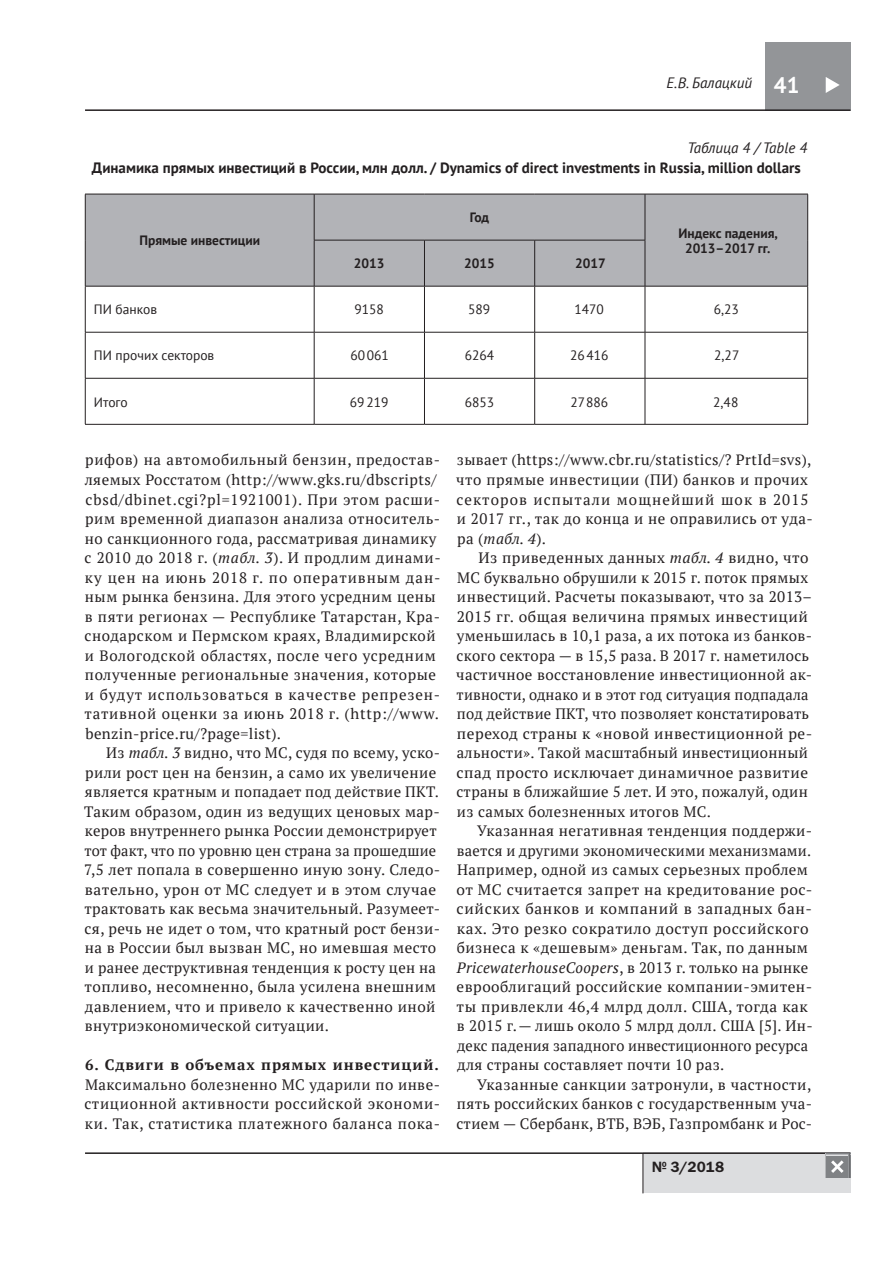
<style>
.page{position:relative;width:893px;height:1263px;background:#fff}
.page>*{position:absolute;margin:0;border:0;box-sizing:border-box;transform-origin:0 0}
.t1{font:700 22.5px "PT Sans";color:#fff}
.t2{font:15px/19.5px "PT Serif";letter-spacing:.03em;color:#231f20}
.t3{font:700 15px "PT Sans";color:#231f20}
.t4{font:700 15px "PT Serif";letter-spacing:.06em;color:#231f20}
.t5{font:italic 15px "PT Sans";color:#231f20}
.t6{font:15px "Franklin Gothic Demi C";color:#231f20}
.t7{font:13.5px "PT Sans";color:#231f20}
.t8{font:700 13.5px/14.9px "PT Sans";color:#231f20;text-align:center}
.s1{font-style:italic}
</style>
<div class="page">
<div style="left:765px;top:43px;width:85px;height:68px;background:#939598"></div>
<hr style="left:85px;top:109px;width:765px;height:2px;background:#231f20">
<div style="left:643px;top:1152px;width:207px;height:41px;background:#dcdddf"></div>
<hr style="left:643px;top:1153px;width:1px;height:40px;background:#231f20">
<hr style="left:85px;top:1152px;width:765px;height:2px;background:#231f20">
<svg style="left:826px;top:77px;width:14px;height:16px"></svg>
<svg style="left:825px;top:1153px;width:25px;height:25px"></svg>
<div style="left:86px;top:195px;width:721px;height:91px;background:#b2b3b7"></div>
<hr style="left:314px;top:194px;width:1px;height:46px;background:#231f20">
<hr style="left:645px;top:194px;width:1px;height:46px;background:#231f20">
<hr style="left:314px;top:240px;width:110px;height:1px;background:#231f20">
<hr style="left:314px;top:240px;width:1px;height:46px;background:#231f20">
<hr style="left:424px;top:240px;width:111px;height:1px;background:#231f20">
<hr style="left:424px;top:240px;width:1px;height:46px;background:#231f20">
<hr style="left:535px;top:240px;width:110px;height:1px;background:#231f20">
<hr style="left:534px;top:240px;width:1px;height:46px;background:#231f20">
<hr style="left:645px;top:240px;width:1px;height:46px;background:#231f20">
<hr style="left:314px;top:286px;width:1px;height:46px;background:#231f20">
<hr style="left:424px;top:286px;width:1px;height:46px;background:#231f20">
<hr style="left:534px;top:286px;width:1px;height:46px;background:#231f20">
<hr style="left:645px;top:286px;width:1px;height:46px;background:#231f20">
<hr style="left:85px;top:332px;width:229px;height:1px;background:#231f20">
<hr style="left:314px;top:332px;width:110px;height:1px;background:#231f20">
<hr style="left:314px;top:332px;width:1px;height:46px;background:#231f20">
<hr style="left:424px;top:332px;width:111px;height:1px;background:#231f20">
<hr style="left:424px;top:332px;width:1px;height:46px;background:#231f20">
<hr style="left:535px;top:332px;width:110px;height:1px;background:#231f20">
<hr style="left:534px;top:332px;width:1px;height:46px;background:#231f20">
<hr style="left:645px;top:332px;width:163px;height:1px;background:#231f20">
<hr style="left:645px;top:332px;width:1px;height:46px;background:#231f20">
<hr style="left:85px;top:378px;width:229px;height:1px;background:#231f20">
<hr style="left:314px;top:378px;width:110px;height:1px;background:#231f20">
<hr style="left:314px;top:378px;width:1px;height:46px;background:#231f20">
<hr style="left:424px;top:378px;width:111px;height:1px;background:#231f20">
<hr style="left:424px;top:378px;width:1px;height:46px;background:#231f20">
<hr style="left:535px;top:378px;width:110px;height:1px;background:#231f20">
<hr style="left:534px;top:378px;width:1px;height:46px;background:#231f20">
<hr style="left:645px;top:378px;width:163px;height:1px;background:#231f20">
<hr style="left:645px;top:378px;width:1px;height:46px;background:#231f20">
<hr style="left:85px;top:286px;width:1px;height:46px;background:#231f20">
<hr style="left:807px;top:286px;width:1px;height:46px;background:#231f20">
<hr style="left:85px;top:332px;width:1px;height:46px;background:#231f20">
<hr style="left:807px;top:332px;width:1px;height:46px;background:#231f20">
<hr style="left:85px;top:378px;width:1px;height:46px;background:#231f20">
<hr style="left:807px;top:378px;width:1px;height:46px;background:#231f20">
<hr style="left:85px;top:424px;width:229px;height:1px;background:#231f20">
<hr style="left:314px;top:424px;width:110px;height:1px;background:#231f20">
<hr style="left:424px;top:424px;width:111px;height:1px;background:#231f20">
<hr style="left:535px;top:424px;width:110px;height:1px;background:#231f20">
<hr style="left:645px;top:424px;width:163px;height:1px;background:#231f20">
<hr style="left:85px;top:194px;width:229px;height:1px;background:#231f20">
<hr style="left:85px;top:194px;width:1px;height:46px;background:#231f20">
<hr style="left:314px;top:194px;width:110px;height:1px;background:#231f20">
<hr style="left:424px;top:194px;width:111px;height:1px;background:#231f20">
<hr style="left:535px;top:194px;width:110px;height:1px;background:#231f20">
<hr style="left:645px;top:194px;width:163px;height:1px;background:#231f20">
<hr style="left:807px;top:194px;width:1px;height:46px;background:#231f20">
<hr style="left:85px;top:240px;width:1px;height:46px;background:#231f20">
<hr style="left:807px;top:240px;width:1px;height:46px;background:#231f20">
<hr style="left:85px;top:286px;width:229px;height:1px;background:#231f20">
<hr style="left:314px;top:286px;width:110px;height:1px;background:#231f20">
<hr style="left:424px;top:286px;width:111px;height:1px;background:#231f20">
<hr style="left:535px;top:286px;width:110px;height:1px;background:#231f20">
<hr style="left:645px;top:286px;width:163px;height:1px;background:#231f20">
<p class="t5" style="left:666px;top:74px;width:87px">Е.В. Балацкий</p>
<h1 class="t1" style="left:774px;top:70px;width:27px">41</h1>
<p class="t5" style="left:687px;top:139px;width:121px">Таблица 4 / Table 4</p>
<p class="t3" style="left:92px;top:158px;width:710px">Динамика прямых инвестиций в России, млн долл. / Dynamics of direct investments in Russia, million dollars</p>
<p class="t8" style="left:139px;top:233px;width:122px">Прямые инвестиции</p>
<p class="t8" style="left:470px;top:210px;width:21px">Год</p>
<p class="t8" style="left:354px;top:256px;width:32px">2013</p>
<p class="t8" style="left:464px;top:256px;width:32px">2015</p>
<p class="t8" style="left:575px;top:256px;width:32px">2017</p>
<p class="t8" style="left:678px;top:225px;width:101px">Индекс падения,<br>2013–2017 гг.</p>
<p class="t7" style="left:94px;top:301px;width:65px">ПИ банков</p>
<p class="t7" style="left:354px;top:301px;width:31px">9158</p>
<p class="t7" style="left:468px;top:301px;width:24px">589</p>
<p class="t7" style="left:574px;top:301px;width:31px">1470</p>
<p class="t7" style="left:714px;top:301px;width:27px">6,23</p>
<p class="t7" style="left:94px;top:347px;width:122px">ПИ прочих секторов</p>
<p class="t7" style="left:350px;top:347px;width:40px">60061</p>
<p class="t7" style="left:465px;top:347px;width:31px">6264</p>
<p class="t7" style="left:570px;top:347px;width:40px">26416</p>
<p class="t7" style="left:714px;top:347px;width:27px">2,27</p>
<p class="t7" style="left:94px;top:393px;width:35px">Итого</p>
<p class="t7" style="left:350px;top:393px;width:40px">69219</p>
<p class="t7" style="left:465px;top:393px;width:31px">6853</p>
<p class="t7" style="left:571px;top:393px;width:39px">27886</p>
<p class="t7" style="left:713px;top:393px;width:27px">2,48</p>
<p class="t2" style="left:85px;top:450px;width:358px">рифов) на автомобильный бензин, предостав&shy;ляемых Росстатом (http://www.gks.ru/dbscripts/ cbsd/dbinet.cgi?pl=1921001). При этом расши&shy;рим временной диапазон анализа относитель&shy;но санкционного года, рассматривая динамику с 2010 до 2018 г. (<span class="s1">табл. 3</span>). И продлим динами&shy;ку цен на июнь 2018 г. по оперативным дан&shy;ным рынка бензина. Для этого усредним цены в пяти регионах — Республике Татарстан, Кра&shy;снодарском и Пермском краях, Владимирской и Вологодской областях, после чего усредним полученные региональные значения, которые и будут использоваться в качестве репрезен&shy;тативной оценки за июнь 2018 г. (http://www. benzin-price.ru/?page=list).</p>
<p class="t2" style="left:84px;top:743px;width:358px;text-indent:22px">Из <span class="s1">табл. 3</span> видно, что МС, судя по всему, уско&shy;рили рост цен на бензин, а само их увеличение является кратным и попадает под действие ПКТ.<br>Таким образом, один из ведущих ценовых мар&shy;керов внутреннего рынка России демонстрирует тот факт, что по уровню цен страна за прошедшие 7,5 лет попала в совершенно иную зону. Следо&shy;вательно, урон от МС следует и в этом случае трактовать как весьма значительный. Разумеет&shy;ся, речь не идет о том, что кратный рост бензи&shy;на в России был вызван МС, но имевшая место и ранее деструктивная тенденция к росту цен на топливо, несомненно, была усилена внешним давлением, что и привело к качественно иной внутриэкономической ситуации.</p>
<p class="t4" style="left:85px;top:1055px;width:355px">6. Сдвиги в объемах прямых инвестиций.</p>
<p class="t2" style="left:85px;top:1074px;width:357px;text-align:justify">Максимально болезненно МС ударили по инве&shy;стиционной активности российской экономи&shy;ки. Так, статистика платежного баланса пока-</p>
<p class="t2" style="left:456px;top:450px;width:358px">зывает (https://www.cbr.ru/statistics/? PrtId=svs), что прямые инвестиции (ПИ) банков и прочих секторов испытали мощнейший шок в 2015 и 2017 гг., так до конца и не оправились от уда&shy;ра (<span class="s1">табл. 4</span>).</p>
<p class="t2" style="left:456px;top:548px;width:358px;text-indent:22px">Из приведенных данных <span class="s1">табл. 4</span> видно, что МС буквально обрушили к 2015 г. поток прямых инвестиций. Расчеты показывают, что за 2013– 2015 гг. общая величина прямых инвестиций уменьшилась в 10,1 раза, а их потока из банков&shy;ского сектора — в 15,5 раза. В 2017 г. наметилось частичное восстановление инвестиционной ак&shy;тивности, однако и в этот год ситуация подпадала под действие ПКТ, что позволяет констатировать переход страны к «новой инвестиционной ре&shy;альности». Такой масштабный инвестиционный спад просто исключает динамичное развитие страны в ближайшие 5 лет. И это, пожалуй, один из самых болезненных итогов МС.</p>
<p class="t2" style="left:457px;top:821px;width:358px;text-indent:20px">Указанная негативная тенденция поддержи&shy;вается и другими экономическими механизмами.<br>Например, одной из самых серьезных проблем от МС считается запрет на кредитование рос&shy;сийских банков и компаний в западных бан&shy;ках. Это резко сократило доступ российского бизнеса к «дешевым» деньгам. Так, по данным <span class="s1">PricewaterhouseCoopers</span>, в 2013 г. только на рынке еврооблигаций российские компании-эмитен&shy;ты привлекли 46,4 млрд долл. США, тогда как в 2015 г.— лишь около 5 млрд долл. США [5]. Ин&shy;декс падения западного инвестиционного ресурса для страны составляет почти 10 раз.</p>
<p class="t2" style="left:457px;top:1074px;width:357px;text-align:justify;text-indent:20px">Указанные санкции затронули, в частности, пять российских банков с государственным уча&shy;стием — Сбербанк, ВТБ, ВЭБ, Газпромбанк и Рос-</p>
<p class="t6" style="left:652px;top:1158px;width:74px">№ 3/2018</p>
</div>
